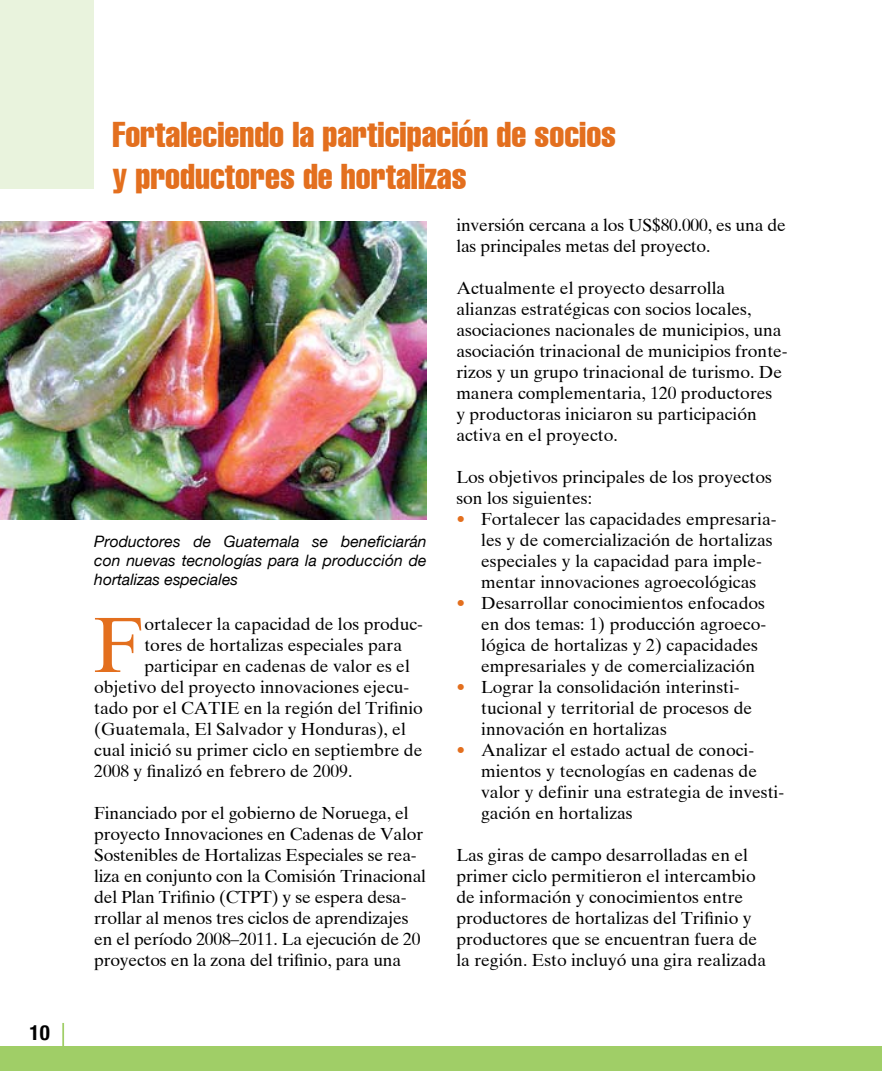
<style>
.page{position:relative;width:882px;height:1071px;background:#fff}
.page>*{position:absolute;margin:0;border:0;box-sizing:border-box;transform-origin:0 0}
.t1{font:78.4px "Times Ten";color:#e36f1e}
.t2{font:extra-condensed 35px/42px "Helvetica";color:#e36f1e}
.t3{font:700 condensed 21px "Helvetica Neue";color:#000}
.t4{font:17.5px/21px "Times Ten";color:#000}
.t5{font:17.5px "Times Ten";color:#e36f1e}
.t6{font:italic 15.75px/18.9px "Helvetica Neue";color:#000;text-align:justify}
</style>
<div class="page">
<div style="left:0;top:1047px;width:882px;height:24px;background:#a0ce67"></div>
<div style="left:0;top:0;width:94px;height:189px;background:#e9f3dd"></div>
<hr style="left:62px;top:1023px;width:2px;height:33px;background:#a0ce67">
<img style="left:0;top:222px;width:427px;height:297px">
<p class="t3" style="left:30px;top:1020px;width:22px">10</p>
<h2 class="t2" style="left:112px;top:113px;width:505px">Fortaleciendo la participación de socios y productores de hortalizas</h2>
<p class="t6" style="left:94px;top:532px;width:334px">Productores de Guatemala se beneficiarán con nuevas tecnologías para la producción de hortalizas especiales</p>
<h1 class="t1" style="left:94px;top:599px;width:49px">F</h1>
<p class="t4" style="left:144px;top:613px;width:280px">ortalecer la capacidad de los produc-</p>
<p class="t4" style="left:144px;top:634px;width:259px">tores de hortalizas especiales para</p>
<p class="t4" style="left:144px;top:655px;width:267px">participar en cadenas de valor es el</p>
<p class="t4" style="left:94px;top:676px;width:317px">objetivo del proyecto innovaciones ejecu-</p>
<p class="t4" style="left:94px;top:697px;width:330px">tado por el CATIE en la región del Trifinio</p>
<p class="t4" style="left:94px;top:718px;width:313px">(Guatemala, El Salvador y Honduras), el</p>
<p class="t4" style="left:94px;top:739px;width:330px">cual inició su primer ciclo en septiembre de</p>
<p class="t4" style="left:94px;top:760px;width:260px">2008 y finalizó en febrero de 2009.</p>
<p class="t4" style="left:94px;top:802px;width:333px">Financiado por el gobierno de Noruega, el proyecto Innovaciones en Cadenas de Valor Sostenibles de Hortalizas Especiales se rea&shy;liza en conjunto con la Comisión Trinacional del Plan Trifinio (CTPT) y se espera desa&shy;rrollar al menos tres ciclos de aprendizajes en el período 2008–2011. La ejecución de 20 proyectos en la zona del trifinio, para una</p>
<p class="t4" style="left:456px;top:214px;width:331px">inversión cercana a los US$80.000, es una de las principales metas del proyecto.</p>
<p class="t4" style="left:456px;top:277px;width:333px">Actualmente el proyecto desarrolla alianzas estratégicas con socios locales, asociaciones nacionales de municipios, una asociación trinacional de municipios fronte&shy;rizos y un grupo trinacional de turismo. De manera complementaria, 120 productores<br>y productoras iniciaron su participación activa en el proyecto.</p>
<p class="t4" style="left:456px;top:466px;width:317px">Los objetivos principales de los proyectos son los siguientes:</p>
<p class="t4" style="left:481px;top:508px;width:305px">Fortalecer las capacidades empresaria&shy;les y de comercialización de hortalizas especiales y la capacidad para imple&shy;mentar innovaciones agroecológicas Desarrollar conocimientos enfocados en dos temas: 1) producción agroeco&shy;lógica de hortalizas y 2) capacidades empresariales y de comercialización Lograr la consolidación interinsti&shy;tucional y territorial de procesos de innovación en hortalizas<br>Analizar el estado actual de conoci&shy;mientos y tecnologías en cadenas de valor y definir una estrategia de investi&shy;gación en hortalizas</p>
<p class="t4" style="left:456px;top:844px;width:311px">Las giras de campo desarrolladas en el primer ciclo permitieron el intercambio de información y conocimientos entre productores de hortalizas del Trifinio y productores que se encuentran fuera de la región. Esto incluyó una gira realizada</p>
<p class="t5" style="left:456px;top:509px;width:10px">•</p>
<p class="t5" style="left:456px;top:593px;width:10px">•</p>
<p class="t5" style="left:456px;top:677px;width:10px">•</p>
<p class="t5" style="left:456px;top:740px;width:10px">•</p>
</div>
